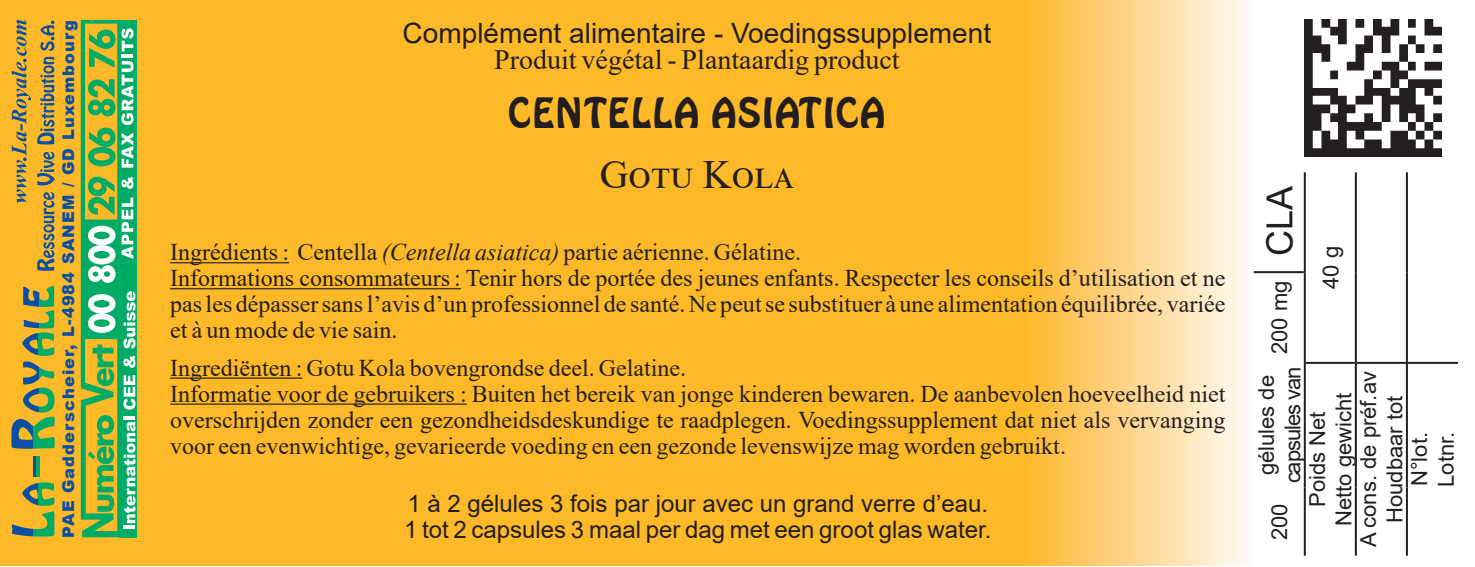
<style>
.page{position:relative;width:1475px;height:567px;background:#fff}
.page>*{position:absolute;margin:0;border:0;box-sizing:border-box;transform-origin:0 0}
.Nom_Produit{font:40px "Hobo BT";color:#231f20}
.Nom_Produit-2{font:40px "Times New Roman";color:#231f20}
.Code_Produit{font:36px "Arial";color:#231f20}
.Complément_alimentai{font:28px "Arial";color:#231f20}
.Ingédients{font:28px "Times New Roman";color:#231f20}
.Ingédients-2{font:24px/26px "Times New Roman";color:#231f20;text-align:justify}
.Ingédients-3{font:24px "Arial";color:#231f20}
.Conso_Jour{font:24px "Arial";color:#231f20}
.DLC{font:22px "Arial";color:#231f20}
.Poids_Net{font:22px/26.4px "Arial";color:#231f20;text-align:center}
.Nb_gélules{font:22px "Arial";color:#231f20}
.Nb_gélules-2{font:22px "Arial";letter-spacing:-.05em;color:#231f20}
.t1{font:900 16px "Arial";letter-spacing:.07em;color:#0a4fa2}
.s1{font-style:italic}
</style>
<div class="page">
<div style="left:0;top:0;width:1474px;height:565px;background:#fdb928"></div>
<div style="left:1138px;top:0;width:336px;height:565px;background:#fff"></div>
<div style="left:1024px;top:0;width:229px;height:565px;background:linear-gradient(to right,#feb72d,#fefbf9)"></div>
<svg style="left:12px;top:110px;width:15px;height:93px"></svg>
<svg style="left:16px;top:99px;width:11px;height:10px"></svg>
<svg style="left:11px;top:47px;width:20px;height:53px"></svg>
<svg style="left:16px;top:36px;width:11px;height:10px"></svg>
<svg style="left:16px;top:20px;width:10px;height:16px"></svg>
<svg style="left:37px;top:192px;width:18px;height:79px"></svg>
<svg style="left:37px;top:152px;width:18px;height:33px"></svg>
<svg style="left:37px;top:57px;width:18px;height:87px"></svg>
<svg style="left:40px;top:21px;width:15px;height:30px"></svg>
<svg style="left:12px;top:482px;width:42px;height:55px"></svg>
<svg style="left:11px;top:286px;width:44px;height:163px"></svg>
<svg style="left:33px;top:456px;width:6px;height:21px"></svg>
<svg style="left:135px;top:20px;width:2px;height:517px"></svg>
<svg style="left:81px;top:20px;width:54px;height:517px"></svg>
<img style="left:1304px;top:20px;width:136px;height:136px">
<hr style="left:1303px;top:488px;width:2px;height:68px;background:#231f20">
<hr style="left:1303px;top:363px;width:2px;height:125px;background:#231f20">
<hr style="left:1303px;top:272px;width:2px;height:91px;background:#231f20">
<hr style="left:1305px;top:362px;width:49px;height:2px;background:#231f20">
<hr style="left:1303px;top:172px;width:2px;height:100px;background:#231f20">
<hr style="left:1354px;top:488px;width:2px;height:68px;background:#231f20">
<hr style="left:1354px;top:363px;width:2px;height:125px;background:#231f20">
<hr style="left:1354px;top:272px;width:2px;height:91px;background:#231f20">
<hr style="left:1356px;top:362px;width:49px;height:2px;background:#231f20">
<hr style="left:1354px;top:172px;width:2px;height:100px;background:#231f20">
<hr style="left:1405px;top:488px;width:2px;height:68px;background:#231f20">
<hr style="left:1405px;top:363px;width:2px;height:125px;background:#231f20">
<hr style="left:1405px;top:272px;width:2px;height:91px;background:#231f20">
<hr style="left:1407px;top:362px;width:50px;height:2px;background:#231f20">
<hr style="left:1405px;top:172px;width:2px;height:100px;background:#231f20">
<hr style="left:1253px;top:271px;width:50px;height:2px;background:#231f20">
<hr style="left:170px;top:262px;width:119px;height:1px;background:#231f20">
<hr style="left:170px;top:288px;width:291px;height:1px;background:#231f20">
<hr style="left:170px;top:377px;width:132px;height:2px;background:#231f20">
<hr style="left:170px;top:403px;width:296px;height:2px;background:#231f20">
<p class="t1" style="left:57px;top:538px;width:519px;rotate:-90deg">PAE Gadderscheier, L-4984 SANEM / GD Luxembourg</p>
<p class="Complément_alimentai" style="left:402px;top:14px;width:590px">Complément alimentaire - Voedingssupplement</p>
<p class="Ingédients" style="left:494px;top:40px;width:407px">Produit végétal - Plantaardig product</p>
<p class="Nom_Produit" style="left:508px;top:89px;width:379px">CENTELLA ASIATICA</p>
<p class="Nom_Produit-2" style="left:599px;top:146px;width:193px">Gotu Kola</p>
<p class="Ingédients-2" style="left:170px;top:238px;width:632px">Ingrédients : Centella <span class="s1">(Centella asiatica)</span> partie aérienne. Gélatine.</p>
<p class="Ingédients-2" style="left:170px;top:264px;width:1056px">Informations consommateurs : Tenir hors de portée des jeunes enfants. Respecter les conseils d’utilisation et ne pas les dépasser sans l’avis d’un professionnel de santé. Ne peut se substituer à une alimentation équilibrée, variée et à un mode de vie sain.</p>
<p class="Ingédients-2" style="left:170px;top:354px;width:517px">Ingrediënten : Gotu Kola bovengrondse deel. Gelatine.</p>
<p class="Ingédients-2" style="left:170px;top:380px;width:1056px">Informatie voor de gebruikers : Buiten het bereik van jonge kinderen bewaren. De aanbevolen hoeveelheid niet overschrijden zonder een gezondheidsdeskundige te raadplegen. Voedingssupplement dat niet als vervanging voor een evenwichtige, gevarieerde voeding en een gezonde levenswijze mag worden gebruikt.</p>
<p class="Conso_Jour" style="left:407px;top:487px;width:582px">1 à 2 gélules 3 fois par jour avec un grand verre d’eau.</p>
<p class="Ingédients-3" style="left:404px;top:513px;width:589px">1 tot 2 capsules 3 maal per dag met een groot glas water.</p>
<p class="Code_Produit" style="left:1254px;top:256px;width:72px;rotate:-90deg">CLA</p>
<p class="Nb_gélules" style="left:1264px;top:354px;width:75px;rotate:-90deg">200 mg</p>
<p class="Poids_Net" style="left:1316px;top:289px;width:44px;rotate:-90deg">40 g</p>
<p class="Nb_gélules" style="left:1250px;top:475px;width:102px;rotate:-90deg">gélules de</p>
<p class="Nb_gélules-2" style="left:1277px;top:483px;width:118px;rotate:-90deg">capsules van</p>
<p class="DLC" style="left:1352px;top:547px;width:178px;rotate:-90deg">A cons. de préf.av</p>
<p class="Poids_Net" style="left:1303px;top:526px;width:135px;rotate:-90deg">Poids Net<br>Netto gewicht</p>
<p class="DLC" style="left:1379px;top:523px;width:129px;rotate:-90deg">Houdbaar tot</p>
<p class="Nb_gélules" style="left:1264px;top:540px;width:38px;rotate:-90deg">200</p>
<p class="DLC" style="left:1403px;top:486px;width:56px;rotate:-90deg">N°lot.</p>
<p class="DLC" style="left:1430px;top:487px;width:57px;rotate:-90deg">Lotnr.</p>
</div>
